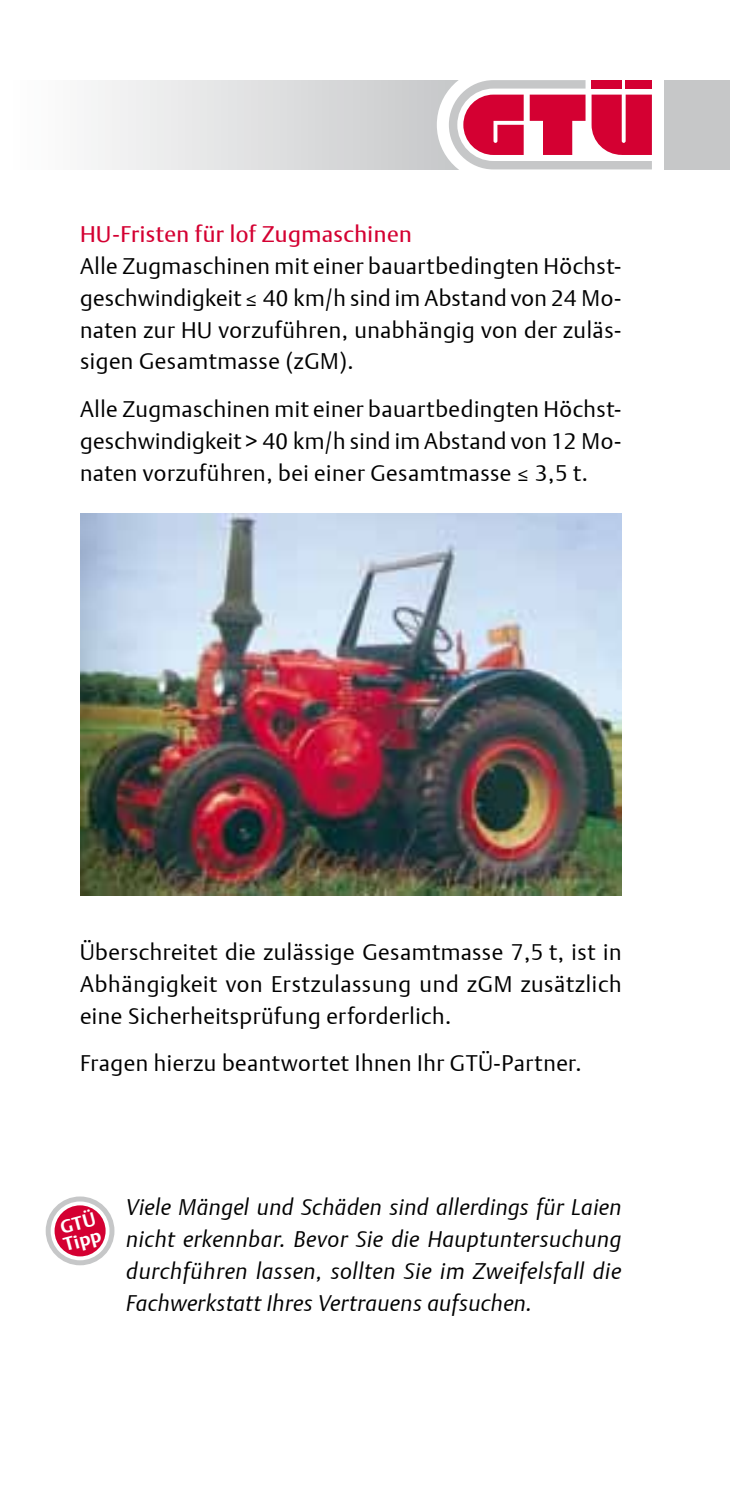
<style>
.page{position:relative;width:730px;height:1489px;background:#fff}
.page>*{position:absolute;margin:0;border:0;box-sizing:border-box;transform-origin:0 0}
.t1{font:22.5px/32px "DTL Argo T Light";letter-spacing:.025em;color:#000;text-align:justify}
.t2{font:italic 22.5px/32px "DTL Argo T Light";letter-spacing:.02em;color:#000;text-align:justify}
.t3{font:22.5px "DTL Argo T";letter-spacing:.025em;color:#d40032}
.t4{font:700 18.75px/17.5px "DTL Argo T";color:#fff}
</style>
<div class="page">
<img style="left:80px;top:513px;width:541px;height:382px">
<svg style="left:46px;top:1196px;width:68px;height:69px"></svg>
<div style="left:55px;top:1205px;width:51px;height:51px;background:#d40032;border-radius:50%"></div>
<div style="left:7px;top:80px;width:454px;height:89px;background:linear-gradient(to right,#fff,#c7c8c9)"></div>
<div style="left:437px;top:68px;width:113px;height:113px;background:#fff;border-radius:50%"></div>
<svg style="left:449px;top:80px;width:203px;height:89px"></svg>
<div style="left:664px;top:80px;width:66px;height:89px;background:#c6c7c8"></div>
<p class="t3" style="left:80px;top:220px;width:333px">HU-Fristen für lof Zugmaschinen</p>
<p class="t1" style="left:80px;top:249px;width:543px">Alle Zugmaschinen mit einer bauartbedingten Höchst&shy;geschwindigkeit ≤ 40 km/h sind im Abstand von 24 Mo&shy;naten zur HU vorzuführen, unabhängig von der zuläs&shy;sigen Gesamtmasse (zGM).</p>
<p class="t1" style="left:80px;top:393px;width:543px">Alle Zugmaschinen mit einer bauartbedingten Höchst&shy;geschwindigkeit &gt; 40 km/h sind im Abstand von 12 Mo&shy;naten vorzuführen, bei einer Gesamtmasse ≤ 3,5 t.</p>
<p class="t1" style="left:80px;top:935px;width:543px">Überschreitet die zulässige Gesamtmasse 7,5 t, ist in Abhängigkeit von Erstzulassung und zGM zusätzlich eine Sicherheitsprüfung erforderlich.</p>
<p class="t1" style="left:80px;top:1047px;width:503px">Fragen hierzu beantwortet Ihnen Ihr GTÜ-Partner.</p>
<p class="t4" style="left:57px;top:1219px;width:40px;rotate:-15deg">GTÜ<br>Tipp</p>
<p class="t2" style="left:126px;top:1190px;width:497px">Viele Mängel und Schäden sind allerdings für Laien nicht erkennbar. Bevor Sie die Hauptuntersuchung durchführen lassen, sollten Sie im Zweifelsfall die Fachwerkstatt Ihres Vertrauens aufsuchen.</p>
</div>
